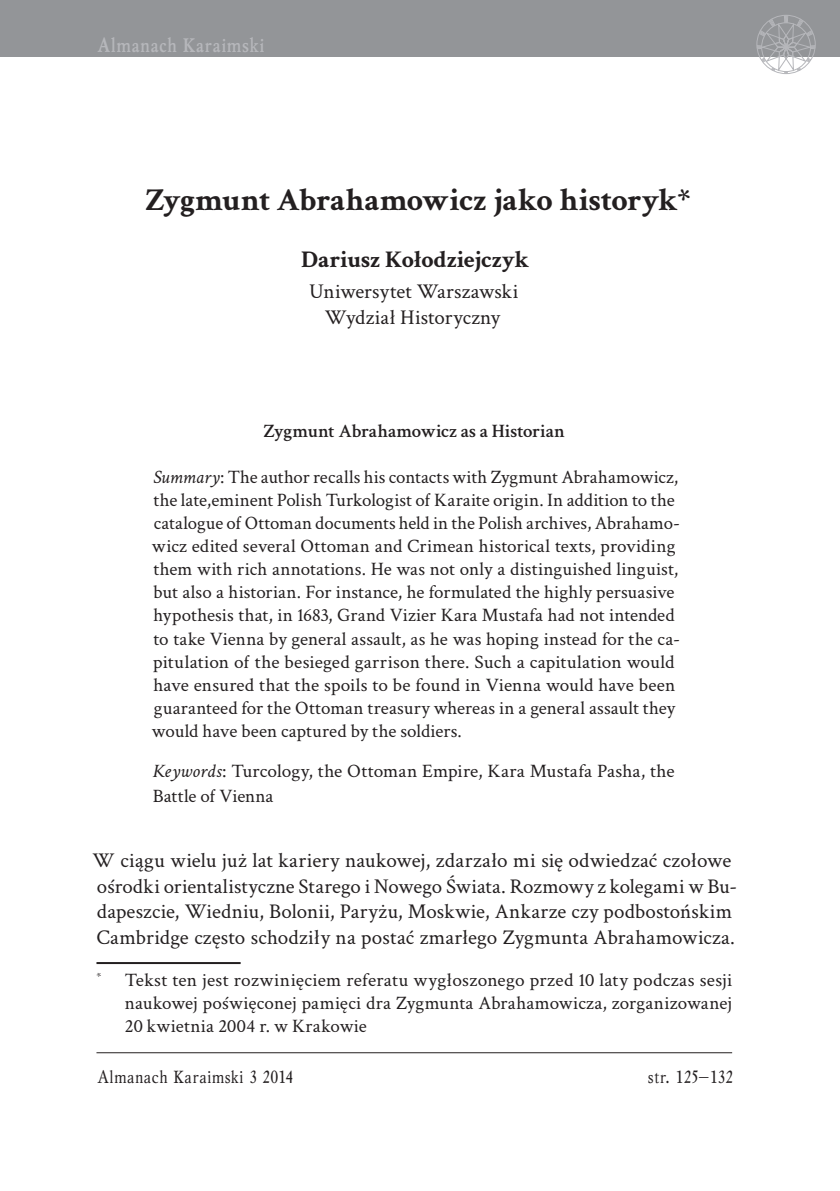
<style>
.page{position:relative;width:840px;height:1191px;background:#fff}
.page>*{position:absolute;margin:0;border:0;box-sizing:border-box;transform-origin:0 0}
.var_title{font:700 32px "Crimson";letter-spacing:-.01em;color:#231f20}
.var_author{font:700 24px "Crimson";color:#231f20}
.body_first{font:21px/25.4px "Crimson";letter-spacing:.01em;color:#231f20}
.var_affiliation{font:21px/25.4px "Crimson";letter-spacing:.01em;color:#231f20;text-align:center}
.abstract{font:19px/23px "Crimson";letter-spacing:.005em;color:#231f20}
.footnote{font:19px/23px "Crimson";letter-spacing:.015em;color:#231f20;text-align:justify}
.abstract-2{font:600 19px "Crimson";letter-spacing:-.005em;color:#231f20}
.t1{font:700 19px "Mysl Narrow C";letter-spacing:.015em;color:#b6b7bb}
.t2{font:17px "Mysl Narrow C";letter-spacing:.015em;color:#231f20}
.s1{font-style:italic}
</style>
<div class="page">
<div style="left:0;top:0;width:839px;height:57px;background:#939598"></div>
<svg style="left:756px;top:15px;width:59px;height:59px"></svg>
<hr style="left:96px;top:1052px;width:635px;height:1px;background:#231f20">
<hr style="left:96px;top:962px;width:144px;height:2px;background:#231f20">
<p class="t1" style="left:96px;top:35px;width:169px">Almanach Karaimski</p>
<p class="var_title" style="left:145px;top:180px;width:546px">Zygmunt Abrahamowicz jako historyk*</p>
<p class="var_author" style="left:301px;top:245px;width:230px">Dariusz Kołodziejczyk</p>
<p class="var_affiliation" style="left:309px;top:278px;width:210px">Uniwersytet Warszawski<br>Wydział Historyczny</p>
<p class="abstract-2" style="left:263px;top:418px;width:303px">Zygmunt Abrahamowicz as a Historian</p>
<p class="abstract" style="left:152px;top:465px;width:529px"><span class="s1">Summary</span>: The author recalls his contacts with Zygmunt Abrahamowicz, the late,eminent Polish Turkologist of Karaite origin. In addition to the catalogue of Ottoman documents held in the Polish archives, Abrahamo&shy;wicz edited several Ottoman and Crimean historical texts, providing them with rich annotations. He was not only a distinguished linguist, but also a historian. For instance, he formulated the highly persuasive hypothesis that, in 1683, Grand Vizier Kara Mustafa had not intended to take Vienna by general assault, as he was hoping instead for the ca&shy;pitulation of the besieged garrison there. Such a capitulation would have ensured that the spoils to be found in Vienna would have been guaranteed for the Ottoman treasury whereas in a general assault they would have been captured by the soldiers.</p>
<p class="abstract" style="left:152px;top:757px;width:523px;line-height:25.4px"><span class="s1">Keywords</span>: Turcology, the Ottoman Empire, Kara Mustafa Pasha, the<br>Battle of Vienna</p>
<p class="body_first" style="left:93px;top:847px;width:645px">W ciągu wielu już lat kariery naukowej, zdarzało mi się odwiedzać czołowe ośrodki orientalistyczne Starego i Nowego Świata. Rozmowy z kolegami w Bu&shy;dapeszcie, Wiedniu, Bolonii, Paryżu, Moskwie, Ankarze czy podbostońskim Cambridge często schodziły na postać zmarłego Zygmunta Abrahamowicza.</p>
<p class="footnote" style="left:125px;top:967px;width:608px;text-indent:-28px"><sup>*</sup> Tekst ten jest rozwinięciem referatu wygłoszonego przed 10 laty podczas sesji naukowej poświęconej pamięci dra Zygmunta Abrahamowicza, zorganizowanej 20 kwietnia 2004 r. w Krakowie</p>
<p class="t2" style="left:96px;top:1068px;width:197px">Almanach Karaimski 3 2014</p>
<p class="t2" style="left:647px;top:1068px;width:86px">str. 125–132</p>
</div>
